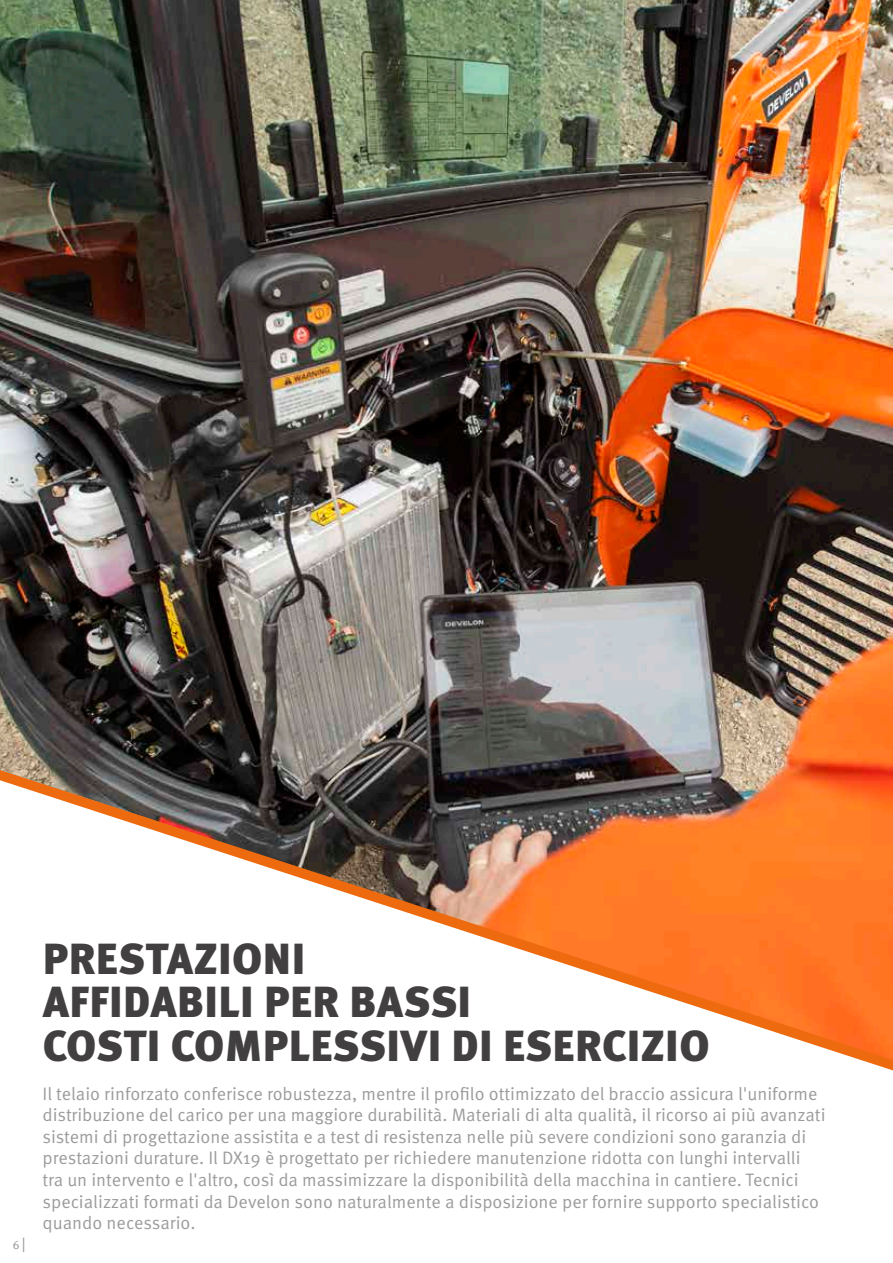
<style>
.page{position:relative;width:893px;height:1263px;background:#fff}
.page>*{position:absolute;margin:0;border:0;box-sizing:border-box;transform-origin:0 0}
.t1{font:900 43.5px/43.5px "Meta Pro";letter-spacing:.01em;color:#423f41}
.t2{font:18px/21.6px "Meta Pro Norm";color:#9c9c9c}
.t3{font:12px "Meta Pro Norm";color:#979296}
.s1{font-size:15px}
</style>
<div class="page">
<img style="left:0;top:0;width:893px;height:770px">
<svg style="left:0;top:770px;width:893px;height:300px"></svg>
<p class="t3" style="left:13px;top:1235px;width:14px">6 <span class="s1">|</span></p>
<h1 class="t1" style="left:43px;top:934px;width:668px">PRESTAZIONI<br>AFFIDABILI PER BASSI<br>COSTI COMPLESSIVI DI ESERCIZIO</h1>
<p class="t2" style="left:43px;top:1081px;width:784px">Il telaio rinforzato conferisce robustezza, mentre il profilo ottimizzato del braccio assicura l'uniforme distribuzione del carico per una maggiore durabilità. Materiali di alta qualità, il ricorso ai più avanzati sistemi di progettazione assistita e a test di resistenza nelle più severe condizioni sono garanzia di prestazioni durature. Il DX19 è progettato per richiedere manutenzione ridotta con lunghi intervalli tra un intervento e l'altro, così da massimizzare la disponibilità della macchina in cantiere. Tecnici specializzati formati da Develon sono naturalmente a disposizione per fornire supporto specialistico quando necessario.</p>
</div>
